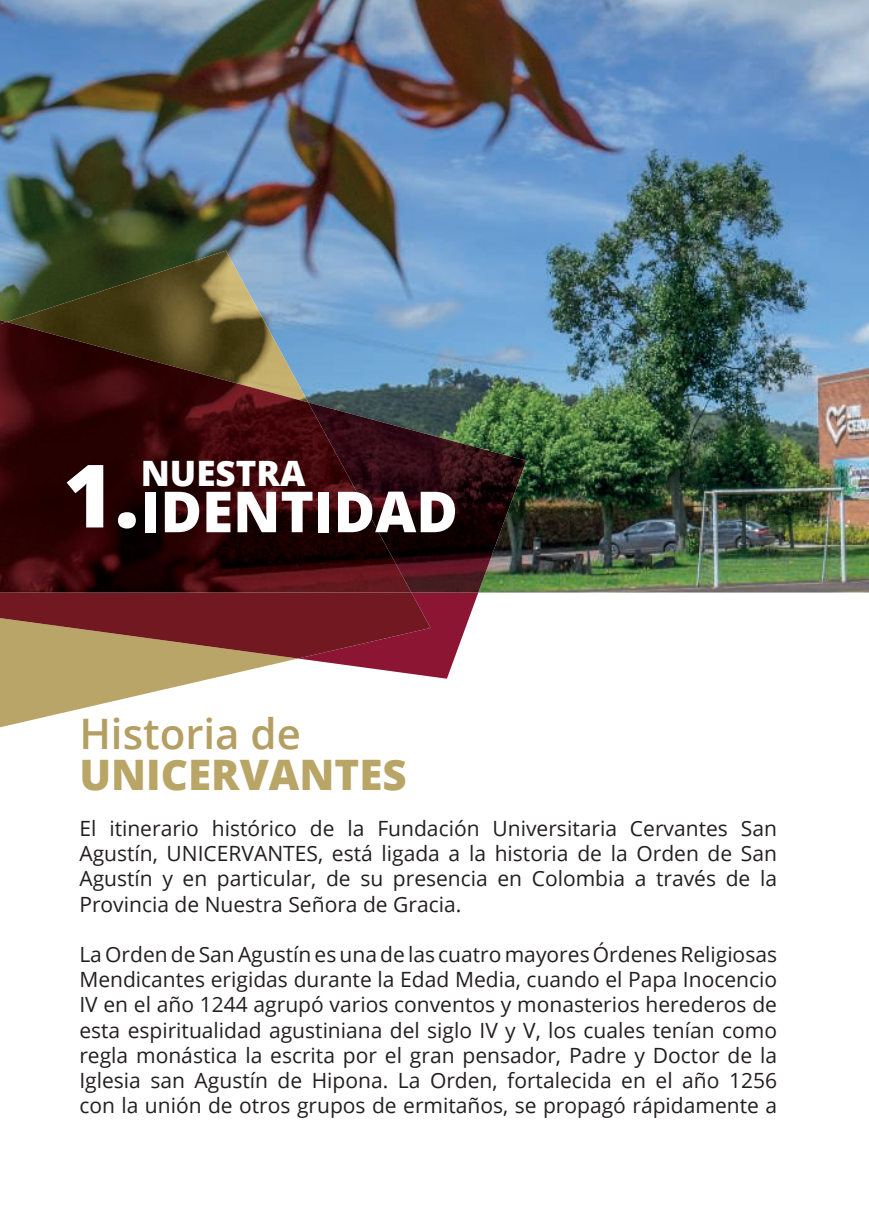
<style>
.page{position:relative;width:869px;height:1216px;background:#fff}
.page>*{position:absolute;margin:0;border:0;box-sizing:border-box;transform-origin:0 0}
.t1{font:800 56.52px "Open Sans";color:#fff}
.t2{font:800 42px "Open Sans";color:#b9a566}
.t3{font:600 42px "Open Sans";color:#b49e62}
.t4{font:800 35px "Open Sans";color:#fff}
.t5{font:21px/25.2px "Open Sans";color:#231f20;text-align:justify}
.s1{font-size:87.33px}
</style>
<div class="page">
<img style="left:0;top:0;width:868px;height:592px">
<img style="left:7px;top:251px;width:301px;height:69px">
<img style="left:0;top:320px;width:526px;height:272px">
<svg style="left:0;top:592px;width:478px;height:135px"></svg>
<img style="left:0;top:322px;width:411px;height:270px">
<h3 class="t4" style="left:141px;top:459px;width:166px">NUESTRA</h3>
<h1 class="t1" style="left:63px;top:488px;width:396px"><span class="s1">1.</span>IDENTIDAD</h1>
<h2 class="t3" style="left:79px;top:717px;width:223px">Historia de</h2>
<h2 class="t2" style="left:79px;top:758px;width:328px">UNICERVANTES</h2>
<p class="t5" style="left:79px;top:817px;width:698px">El itinerario histórico de la Fundación Universitaria Cervantes San Agustín, UNICERVANTES, está ligada a la historia de la Orden de San Agustín y en particular, de su presencia en Colombia a través de la Provincia de Nuestra Señora de Gracia.</p>
<p class="t5" style="left:79px;top:943px;width:699px">La Orden de San Agustín es una de las cuatro mayores Órdenes Religiosas Mendicantes erigidas durante la Edad Media, cuando el Papa Inocencio IV en el año 1244 agrupó varios conventos y monasterios herederos de esta espiritualidad agustiniana del siglo IV y V, los cuales tenían como regla monástica la escrita por el gran pensador, Padre y Doctor de la Iglesia san Agustín de Hipona. La Orden, fortalecida en el año 1256 con la unión de otros grupos de ermitaños, se propagó rápidamente a</p>
</div>
